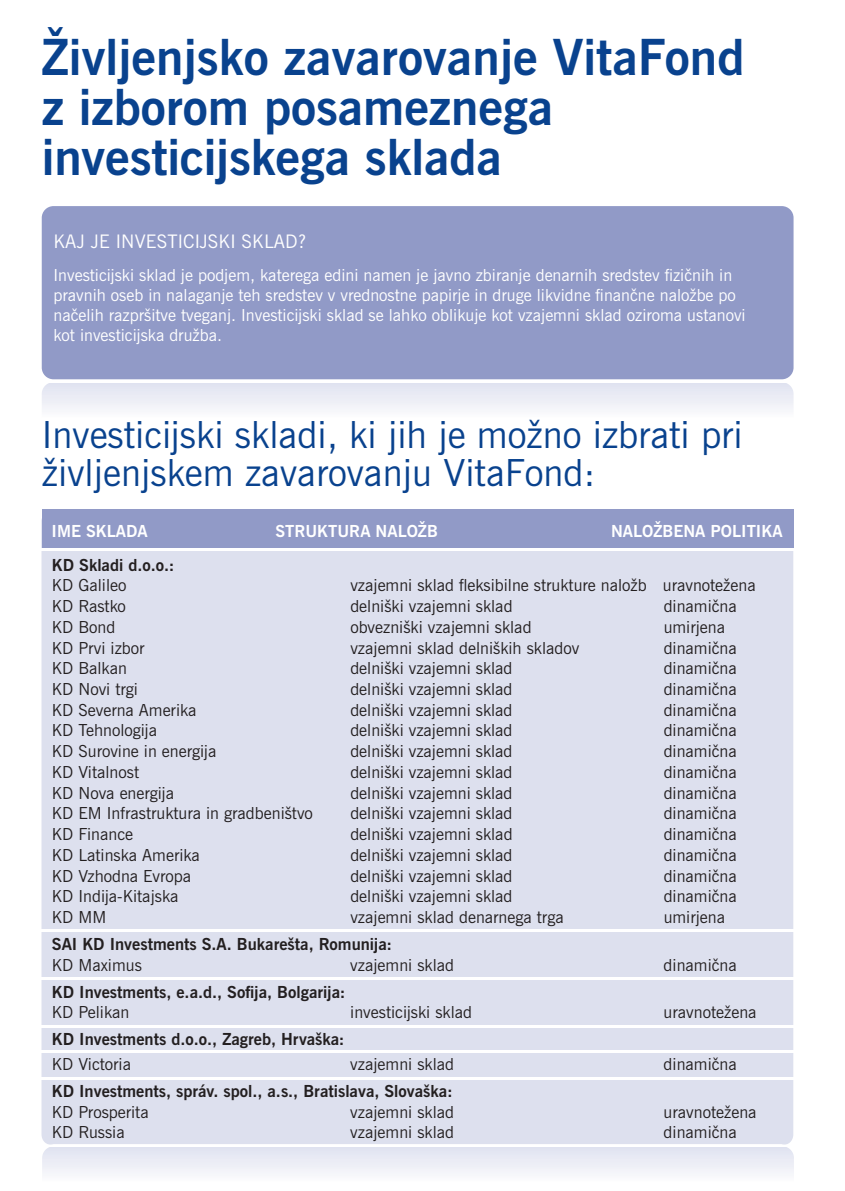
<style>
.page{position:relative;width:845px;height:1191px;background:#fff}
.page>*{position:absolute;margin:0;border:0;box-sizing:border-box;transform-origin:0 0}
.t1{font:49.8px/49.8px "News Gothic Bd BT";color:#09428e}
.t2{font:37.2px/37.2px "News Gothic BT";color:#09428e}
.t3{font:18.6px "News Gothic BT";letter-spacing:.01em;color:#fff}
.t4{font:16.6px "News Gothic BT";color:#231f20}
.t5{font:16.6px/19.8px "News Gothic BT";color:#fff}
.t6{font:16.6px "News Gothic Bd BT";color:#231f20}
.t7{font:16.6px "News Gothic Bd BT";color:#fff}
</style>
<div class="page">
<svg style="left:42px;top:383px;width:751px;height:26px"></svg>
<div style="left:42px;top:206px;width:751px;height:173px;background:#919ac7;border-radius:12px"></div>
<div style="left:42px;top:551px;width:751px;height:594px;background:#dde0ee"></div>
<div style="left:42px;top:509px;width:752px;height:38px;background:#919ac7"></div>
<svg style="left:42px;top:1147px;width:752px;height:26px"></svg>
<hr style="left:36px;top:929px;width:764px;height:3px;background:#fff">
<hr style="left:36px;top:1025px;width:764px;height:2px;background:#fff">
<hr style="left:36px;top:1050px;width:764px;height:3px;background:#fff">
<hr style="left:36px;top:1076px;width:764px;height:3px;background:#fff">
<hr style="left:36px;top:977px;width:764px;height:2px;background:#fff">
<h1 class="t1" style="left:42px;top:34px;width:704px">Življenjsko zavarovanje VitaFond z izborom posameznega investicĳskega sklada</h1>
<p class="t3" style="left:53px;top:229px;width:254px">KAJ JE INVESTICĲSKI SKLAD?</p>
<p class="t5" style="left:53px;top:265px;width:693px">Investicĳski sklad je podjem, katerega edini namen je javno zbiranje denarnih sredstev fizičnih in pravnih oseb in nalaganje teh sredstev v vrednostne papirje in druge likvidne finančne naložbe po načelih razpršitve tveganj. Investicĳski sklad se lahko oblikuje kot vzajemni sklad oziroma ustanovi kot investicĳska družba.</p>
<h2 class="t2" style="left:42px;top:417px;width:702px">Investicĳski skladi, ki jih je možno izbrati pri življenjskem zavarovanju VitaFond:</h2>
<p class="t7" style="left:52px;top:520px;width:97px">IME SKLADA</p>
<p class="t7" style="left:275px;top:520px;width:164px">STRUKTURA NALOŽB</p>
<p class="t6" style="left:52px;top:553px;width:124px">KD Skladi d.o.o.:</p>
<p class="t4" style="left:52px;top:574px;width:76px">KD Galileo</p>
<p class="t4" style="left:350px;top:574px;width:407px">vzajemni sklad fleksibilne strukture naložb uravnotežena</p>
<p class="t4" style="left:52px;top:595px;width:75px">KD Rastko</p>
<p class="t4" style="left:350px;top:595px;width:164px">delniški vzajemni sklad</p>
<p class="t4" style="left:663px;top:595px;width:75px">dinamična</p>
<p class="t4" style="left:52px;top:616px;width:65px">KD Bond</p>
<p class="t4" style="left:350px;top:616px;width:183px">obvezniški vzajemni sklad</p>
<p class="t4" style="left:663px;top:616px;width:63px">umirjena</p>
<p class="t4" style="left:52px;top:637px;width:94px">KD Prvi izbor</p>
<p class="t4" style="left:350px;top:637px;width:230px">vzajemni sklad delniških skladov</p>
<p class="t4" style="left:663px;top:637px;width:75px">dinamična</p>
<p class="t4" style="left:52px;top:657px;width:77px">KD Balkan</p>
<p class="t4" style="left:350px;top:657px;width:164px">delniški vzajemni sklad</p>
<p class="t4" style="left:663px;top:657px;width:75px">dinamična</p>
<p class="t4" style="left:52px;top:678px;width:88px">KD Novi trgi</p>
<p class="t4" style="left:350px;top:678px;width:164px">delniški vzajemni sklad</p>
<p class="t4" style="left:663px;top:678px;width:75px">dinamična</p>
<p class="t4" style="left:52px;top:699px;width:146px">KD Severna Amerika</p>
<p class="t4" style="left:350px;top:699px;width:164px">delniški vzajemni sklad</p>
<p class="t4" style="left:663px;top:699px;width:75px">dinamična</p>
<p class="t4" style="left:52px;top:719px;width:107px">KD Tehnologĳa</p>
<p class="t4" style="left:350px;top:719px;width:164px">delniški vzajemni sklad</p>
<p class="t4" style="left:663px;top:719px;width:75px">dinamična</p>
<p class="t4" style="left:52px;top:740px;width:166px">KD Surovine in energĳa</p>
<p class="t4" style="left:350px;top:740px;width:164px">delniški vzajemni sklad</p>
<p class="t4" style="left:663px;top:740px;width:75px">dinamična</p>
<p class="t4" style="left:52px;top:761px;width:89px">KD Vitalnost</p>
<p class="t4" style="left:350px;top:761px;width:164px">delniški vzajemni sklad</p>
<p class="t4" style="left:663px;top:761px;width:75px">dinamična</p>
<p class="t4" style="left:52px;top:782px;width:124px">KD Nova energĳa</p>
<p class="t4" style="left:350px;top:782px;width:164px">delniški vzajemni sklad</p>
<p class="t4" style="left:663px;top:782px;width:75px">dinamična</p>
<p class="t4" style="left:52px;top:802px;width:262px">KD EM Infrastruktura in gradbeništvo</p>
<p class="t4" style="left:350px;top:802px;width:164px">delniški vzajemni sklad</p>
<p class="t4" style="left:663px;top:802px;width:75px">dinamična</p>
<p class="t4" style="left:52px;top:823px;width:83px">KD Finance</p>
<p class="t4" style="left:350px;top:823px;width:164px">delniški vzajemni sklad</p>
<p class="t4" style="left:663px;top:823px;width:75px">dinamična</p>
<p class="t4" style="left:52px;top:844px;width:149px">KD Latinska Amerika</p>
<p class="t4" style="left:350px;top:844px;width:164px">delniški vzajemni sklad</p>
<p class="t4" style="left:663px;top:844px;width:75px">dinamična</p>
<p class="t4" style="left:52px;top:864px;width:141px">KD Vzhodna Evropa</p>
<p class="t4" style="left:350px;top:864px;width:164px">delniški vzajemni sklad</p>
<p class="t4" style="left:663px;top:864px;width:75px">dinamična</p>
<p class="t4" style="left:52px;top:885px;width:128px">KD Indĳa-Kitajska</p>
<p class="t4" style="left:350px;top:885px;width:164px">delniški vzajemni sklad</p>
<p class="t4" style="left:663px;top:885px;width:75px">dinamična</p>
<p class="t4" style="left:52px;top:906px;width:56px">KD MM</p>
<p class="t4" style="left:350px;top:906px;width:215px">vzajemni sklad denarnega trga</p>
<p class="t4" style="left:663px;top:906px;width:63px">umirjena</p>
<p class="t6" style="left:52px;top:933px;width:342px">SAI KD Investments S.A. Bukarešta, Romunĳa:</p>
<p class="t4" style="left:52px;top:953px;width:91px">KD Maximus</p>
<p class="t4" style="left:350px;top:953px;width:105px">vzajemni sklad</p>
<p class="t4" style="left:663px;top:953px;width:75px">dinamična</p>
<p class="t6" style="left:52px;top:980px;width:295px">KD Investments, e.a.d., Sofija, Bolgarĳa:</p>
<p class="t4" style="left:52px;top:1001px;width:79px">KD Pelikan</p>
<p class="t4" style="left:350px;top:1001px;width:123px">investicĳski sklad</p>
<p class="t4" style="left:663px;top:1001px;width:94px">uravnotežena</p>
<p class="t6" style="left:52px;top:1028px;width:294px">KD Investments d.o.o., Zagreb, Hrvaška:</p>
<p class="t4" style="left:52px;top:1053px;width:81px">KD Victoria</p>
<p class="t4" style="left:350px;top:1053px;width:105px">vzajemni sklad</p>
<p class="t4" style="left:663px;top:1053px;width:75px">dinamična</p>
<p class="t6" style="left:52px;top:1080px;width:402px">KD Investments, správ. spol., a.s., Bratislava, Slovaška:</p>
<p class="t4" style="left:52px;top:1101px;width:98px">KD Prosperita</p>
<p class="t4" style="left:350px;top:1101px;width:105px">vzajemni sklad</p>
<p class="t4" style="left:663px;top:1101px;width:94px">uravnotežena</p>
<p class="t4" style="left:52px;top:1121px;width:74px">KD Russia</p>
<p class="t4" style="left:350px;top:1121px;width:105px">vzajemni sklad</p>
<p class="t4" style="left:663px;top:1121px;width:75px">dinamična</p>
<p class="t7" style="left:611px;top:520px;width:173px">NALOŽBENA POLITIKA</p>
</div>
